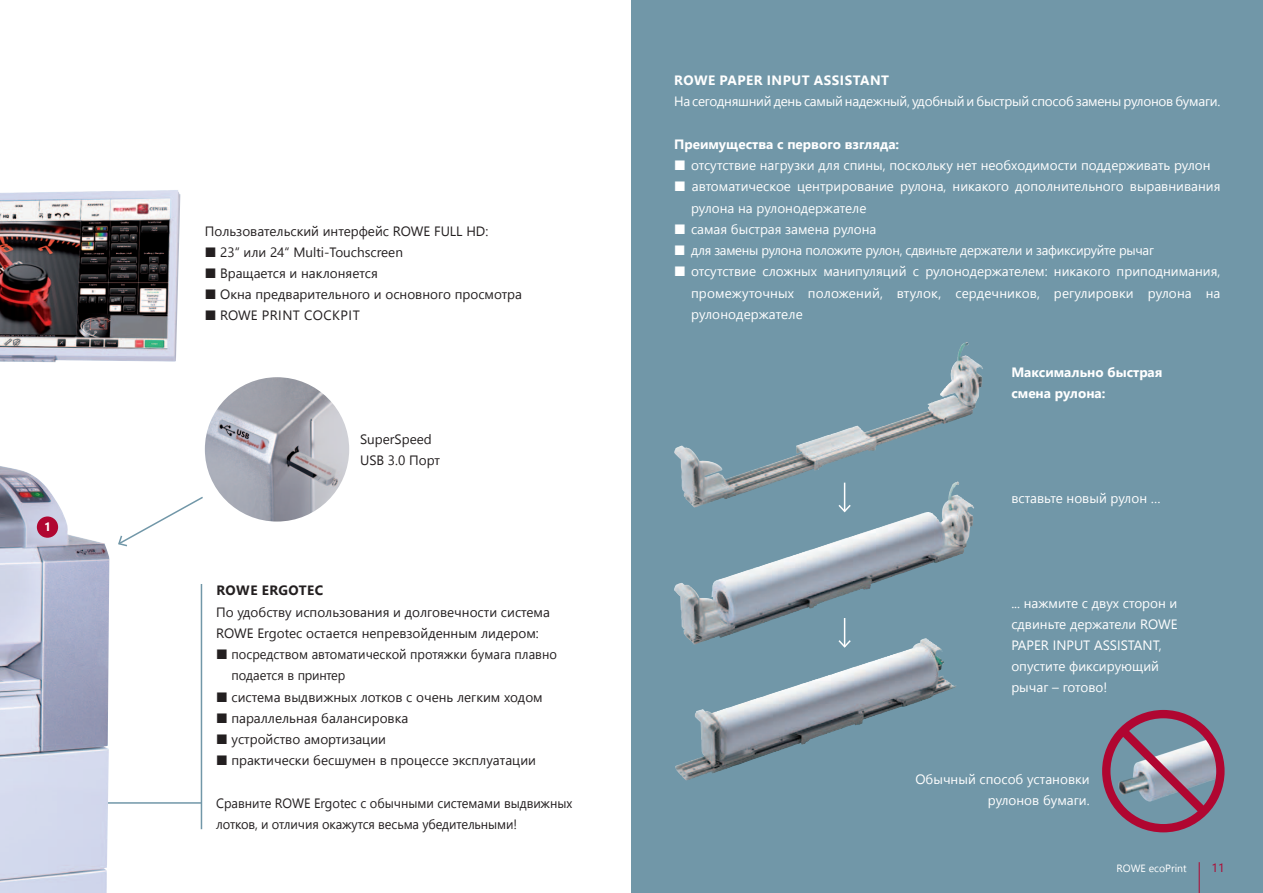
<style>
.page{position:relative;width:1263px;height:893px;background:#fff}
.page>*{position:absolute;margin:0;border:0;box-sizing:border-box;transform-origin:0 0}
.t1{font:13.5px/21px "Segoe UI";color:#fff}
.t2{font:13.5px/21.3px "Segoe UI";color:#231f20}
.t3{font:13.5px/21.3px "Segoe UI";color:#231f20;scale:.95 1}
.t4{font:13.5px "Segoe UI";letter-spacing:-.02em;color:#fff}
.t5{font:700 13.5px/21px "Segoe UI";color:#fff}
.t6{font:700 13.5px "Segoe UI";letter-spacing:.035em;color:#fff}
.t7{font:13.5px "Segoe UI";letter-spacing:.035em;color:#231f20}
.t8{font:700 13.5px "Segoe UI";letter-spacing:.035em;color:#231f20}
.t9{font:12px "Segoe UI";color:#b00631}
.t10{font:700 12px "Segoe UI";color:#fff}
.t11{font:10.5px "Segoe UI";color:#fff}
.s1{font-weight:700}
.s2{color:#074559}
</style>
<div class="page">
<hr style="left:79px;top:802px;width:122px;height:2px;background:#7197a8">
<img style="left:0;top:190px;width:180px;height:703px">
<div style="left:631px;top:0;width:632px;height:893px;background:#7197a8"></div>
<hr style="left:1199px;top:862px;width:1px;height:31px;background:#b00631">
<img style="left:205px;top:377px;width:144px;height:145px;border-radius:72px">
<div style="left:37px;top:516px;width:21px;height:22px;background:#b00631;border-radius:50%"></div>
<img style="left:674px;top:343px;width:291px;height:164px">
<img style="left:674px;top:482px;width:282px;height:162px">
<img style="left:675px;top:640px;width:244px;height:141px">
<svg style="left:837px;top:483px;width:15px;height:30px"></svg>
<hr style="left:201px;top:584px;width:1px;height:245px;background:#7197a8">
<svg style="left:837px;top:618px;width:15px;height:31px"></svg>
<div style="left:1102px;top:710px;width:122px;height:122px;border:8px solid #b00631;border-radius:50%"></div>
<svg style="left:1109px;top:717px;width:108px;height:108px"></svg>
<svg style="left:117px;top:495px;width:86px;height:52px"></svg>
<p class="t10" style="left:44px;top:522px;width:8px">1</p>
<p class="t2" style="left:205px;top:220px;width:285px">Пользовательский интерфейс ROWE FULL HD:</p>
<p class="t2" style="left:205px;top:241px;width:200px"><span class="s1">■</span> 23“ или 24“ Multi-Touchscreen</p>
<p class="t2" style="left:205px;top:262px;width:174px"><span class="s1">■</span> Вращается и наклоняется</p>
<p class="t2" style="left:205px;top:283px;width:319px"><span class="s1">■</span> Окна предварительного и основного просмотра</p>
<p class="t7" style="left:205px;top:305px;width:156px"><span class="s1">■</span> ROWE PRINT COCKPIT</p>
<p class="t2" style="left:360px;top:428px;width:81px">SuperSpeed<br>USB 3.0 Порт</p>
<p class="t8" style="left:216px;top:580px;width:108px">ROWE ERGOTEC</p>
<p class="t2" style="left:216px;top:601px;width:335px">По удобству использования и долговечности система<br>ROWE Ergotec остается непревзойденным лидером:</p>
<p class="t3" style="left:232px;top:643px;width:344px;text-indent:-15px"><span class="s1">■</span> посредством автоматической протяжки бумага плавно подается в принтер</p>
<p class="t2" style="left:216px;top:686px;width:328px"><span class="s1">■</span> система выдвижных лотков с очень легким ходом</p>
<p class="t2" style="left:216px;top:707px;width:194px"><span class="s1">■</span> параллельная балансировка</p>
<p class="t2" style="left:216px;top:728px;width:171px"><span class="s1">■</span> устройство амортизации</p>
<p class="t2" style="left:216px;top:749px;width:321px"><span class="s1">■</span> практически бесшумен в процессе эксплуатации</p>
<p class="t3" style="left:216px;top:792px;width:376px">Сравните ROWE Ergotec с обычными системами выдвижных лотков, и отличия окажутся весьма убедительными!</p>
<p class="t6" style="left:674px;top:70px;width:216px">ROWE PAPER INPUT ASSISTANT</p>
<p class="t4" style="left:674px;top:91px;width:548px">На сегодняшний день самый надежный, удобный и быстрый способ замены рулонов бумаги.</p>
<p class="t5" style="left:674px;top:133px;width:227px">Преимущества с первого взгляда:</p>
<p class="t1" style="left:674px;top:154px;width:538px"><span class="s1">■</span> отсутствие нагрузки для спины, поскольку нет необходимости поддерживать рулон</p>
<p class="t1" style="left:691px;top:175px;width:531px;text-indent:-17px"><span class="s1">■</span> автоматическое центрирование рулона, никакого дополнительного выравнивания рулона на рулонодержателе</p>
<p class="t1" style="left:674px;top:218px;width:204px"><span class="s1">■</span> самая быстрая замена рулона</p>
<p class="t4" style="left:674px;top:240px;width:481px"><span class="s1">■</span> для замены рулона положите рулон, сдвиньте держатели и зафиксируйте рычаг</p>
<p class="t1" style="left:691px;top:260px;width:531px;text-align:justify;text-indent:-17px"><span class="s1">■</span> отсутствие сложных манипуляций с рулонодержателем: никакого приподнимания, промежуточных положений, втулок, сердечников, регулировки рулона на рулонодержателе</p>
<p class="t5" style="left:1011px;top:361px;width:153px">Максимально быстрая смена рулона:</p>
<p class="t1" style="left:1011px;top:487px;width:151px">вставьте новый рулон …</p>
<p class="t1" style="left:1011px;top:592px;width:168px">... нажмите с двух сторон и сдвиньте держатели ROWE<br>PAPER INPUT ASSISTANT, опустите фиксирующий рычаг – готово!</p>
<p class="t1" style="left:915px;top:769px;width:176px;text-align:right">Обычный способ установки рулонов бумаги.</p>
<p class="t11" style="left:1071px;top:860px;width:117px"><span class="s2">Der neue</span> ROWE ecoPrint</p>
<p class="t9" style="left:1211px;top:858px;width:14px">11</p>
</div>
